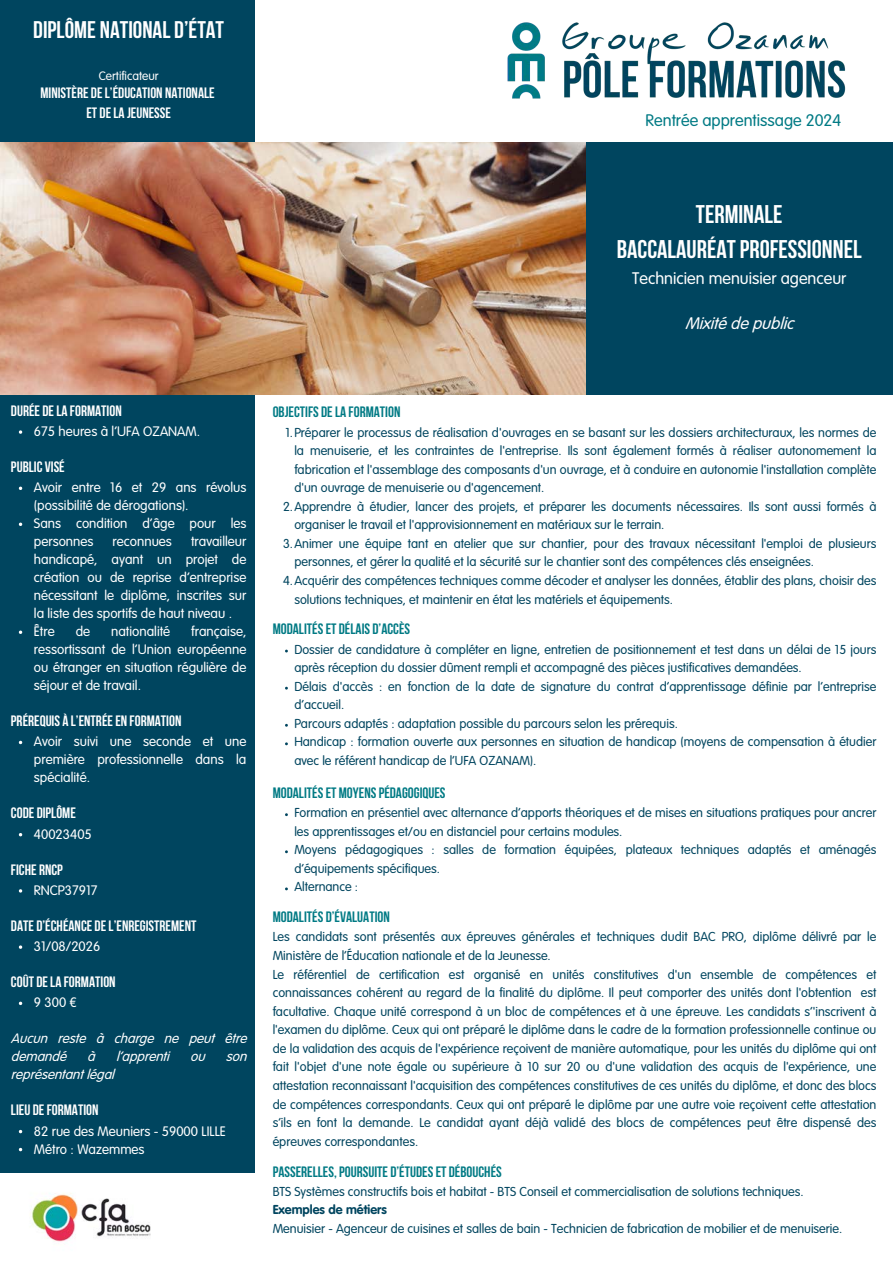
<style>
.page{position:relative;width:893px;height:1264px;background:#fff}
.page>*{position:absolute;margin:0;border:0;box-sizing:border-box;transform-origin:0 0}
.t1{font:700 25.5px "Bebas Neue";color:#fff}
.t2{font:700 24px "Bebas Neue";color:#fff}
.t3{font:300 16.5px "VAG Rounded Std";color:#fff}
.t4{font:300 16.5px "VAG Rounded Std";color:#007a84}
.t5{font:italic 300 16.5px "VAG Rounded";color:#fff}
.t6{font:700 15px "Bebas Neue";color:#fff}
.t7{font:700 15px "Bebas Neue";color:#007a84}
.t8{font:300 13.5px/18px "VAG Rounded Std";color:#fff;text-align:justify}
.t9{font:italic 300 13.5px/18px "VAG Rounded";color:#fff}
.t10{font:300 12.75px/18.6px "VAG Rounded Std";color:#00455f}
.t11{font:700 12.75px "VAG Rounded Std";color:#00455f}
.t12{font:300 12px "VAG Rounded Std";color:#fff}
</style>
<div class="page">
<div style="left:0;top:0;width:254px;height:1172px;background:#00455f"></div>
<img style="left:0;top:142px;width:585px;height:252px">
<div style="left:585px;top:142px;width:307px;height:252px;background:#00455f"></div>
<img style="left:507px;top:22px;width:339px;height:77px">
<img style="left:30px;top:1193px;width:121px;height:49px">
<svg style="left:19px;top:430px;width:3px;height:4px"></svg>
<svg style="left:19px;top:486px;width:3px;height:4px"></svg>
<svg style="left:19px;top:522px;width:3px;height:4px"></svg>
<svg style="left:19px;top:630px;width:3px;height:4px"></svg>
<svg style="left:19px;top:1001px;width:3px;height:4px"></svg>
<p class="t2" style="left:33px;top:20px;width:192px">DIPLÔME NATIONAL D’ÉTAT</p>
<p class="t12" style="left:99px;top:70px;width:61px">Certificateur</p>
<p class="t6" style="left:40px;top:86px;width:176px">MINISTÈRE DE L’ÉDUCATION NATIONALE</p>
<p class="t6" style="left:86px;top:106px;width:86px">ET DE LA JEUNESSE</p>
<p class="t4" style="left:645px;top:114px;width:197px">Rentrée apprentissage 2024</p>
<p class="t1" style="left:696px;top:204px;width:88px">TERMINALE</p>
<p class="t1" style="left:616px;top:239px;width:246px">BACCALAURÉAT PROFESSIONNEL</p>
<p class="t3" style="left:632px;top:271px;width:216px">Technicien menuisier agenceur</p>
<p class="t5" style="left:685px;top:316px;width:110px">Mixité de public</p>
<p class="t6" style="left:11px;top:404px;width:112px">DURÉE DE LA FORMATION</p>
<p class="t8" style="left:34px;top:423px;width:168px">675 heures à l’UFA OZANAM.</p>
<p class="t6" style="left:11px;top:460px;width:55px">PUBLIC VISÉ</p>
<p class="t8" style="left:34px;top:479px;width:214px">Avoir entre 16 et 29 ans révolus (possibilité de dérogations).</p>
<p class="t8" style="left:34px;top:515px;width:214px">Sans condition d’âge pour les personnes</p>
<p class="t8" style="left:34px;top:533px;width:214px;text-indent:157px">travailleur handicapé, ayant un projet de création ou de reprise d’entreprise nécessitant le diplôme, inscrites sur la liste des sportifs de haut niveau .</p>
<p class="t8" style="left:34px;top:623px;width:22px">Être</p>
<p class="t8" style="left:76px;top:623px;width:16px">de</p>
<p class="t8" style="left:111px;top:623px;width:61px">nationalité</p>
<p class="t8" style="left:113px;top:533px;width:61px">reconnues</p>
<p class="t8" style="left:34px;top:623px;width:214px;text-indent:157px">française, ressortissant de l’Union européenne ou étranger en situation régulière de séjour et de travail.</p>
<p class="t6" style="left:11px;top:715px;width:172px">PRÉREQUIS À L’ENTRÉE EN FORMATION</p>
<p class="t8" style="left:34px;top:733px;width:214px">Avoir suivi une seconde et une première professionnelle dans la spécialité.</p>
<p class="t6" style="left:11px;top:807px;width:66px">CODE DIPLÔME</p>
<p class="t8" style="left:34px;top:826px;width:59px">40023405</p>
<p class="t6" style="left:11px;top:863px;width:53px">FICHE RNCP</p>
<p class="t8" style="left:34px;top:882px;width:65px">RNCP37917</p>
<p class="t6" style="left:11px;top:919px;width:187px">DATE D’ÉCHÉANCE DE L’ENREGISTREMENT</p>
<p class="t8" style="left:34px;top:938px;width:68px">31/08/2026</p>
<p class="t6" style="left:11px;top:975px;width:106px">COÛT DE LA FORMATION</p>
<p class="t8" style="left:34px;top:994px;width:44px">9 300 €</p>
<p class="t9" style="left:11px;top:1030px;width:237px">Aucun reste à charge ne peut être demandé</p>
<p class="t9" style="left:87px;top:1048px;width:9px">à</p>
<p class="t9" style="left:116px;top:1048px;width:54px">l’apprenti</p>
<p class="t9" style="left:190px;top:1048px;width:16px">ou</p>
<p class="t9" style="left:226px;top:1048px;width:22px">son</p>
<p class="t9" style="left:11px;top:1066px;width:104px">représentant légal</p>
<p class="t6" style="left:11px;top:1103px;width:89px">LIEU DE FORMATION</p>
<p class="t8" style="left:34px;top:1122px;width:193px">82 rue des Meuniers - 59000 LILLE</p>
<p class="t8" style="left:34px;top:1140px;width:112px">Métro : Wazemmes</p>
<p class="t7" style="left:273px;top:406px;width:129px">OBJECTIFS DE LA FORMATION</p>
<p class="t10" style="left:294px;top:424px;width:583px;text-align:justify;text-indent:-9px">1.Préparer le processus de réalisation d'ouvrages en se basant sur les dossiers architecturaux, les normes de la menuiserie, et les contraintes de l'entreprise. Ils sont également formés à réaliser autonomement la fabrication et l'assemblage des composants d'un ouvrage, et à conduire en autonomie l'installation complète d'un ouvrage de menuiserie ou d'agencement.</p>
<p class="t10" style="left:294px;top:498px;width:583px;text-indent:-11px">2.Apprendre à étudier, lancer des projets, et préparer les documents nécessaires. Ils sont aussi formés à organiser le travail et l'approvisionnement en matériaux sur le terrain.</p>
<p class="t10" style="left:294px;top:535px;width:583px;text-indent:-11px">3.Animer une équipe tant en atelier que sur chantier, pour des travaux nécessitant l'emploi de plusieurs personnes, et gérer la qualité et la sécurité sur le chantier sont des compétences clés enseignées.</p>
<p class="t10" style="left:294px;top:572px;width:583px;text-indent:-11px">4.Acquérir des compétences techniques comme décoder et analyser les données, établir des plans, choisir des solutions techniques, et maintenir en état les matériels et équipements.</p>
<p class="t10" style="left:294px;top:641px;width:583px">Dossier de candidature à compléter en ligne, entretien de positionnement et test dans un délai de 15 jours après réception du dossier dûment rempli et accompagné des pièces justificatives demandées.</p>
<p class="t10" style="left:294px;top:678px;width:583px">Délais d'accès : en fonction de la date de signature du contrat d’apprentissage définie par l’entreprise d’accueil.</p>
<p class="t10" style="left:294px;top:715px;width:385px">Parcours adaptés : adaptation possible du parcours selon les prérequis.</p>
<p class="t10" style="left:294px;top:733px;width:583px">Handicap : formation ouverte aux personnes en situation de handicap (moyens de compensation à étudier avec le référent handicap de l’UFA OZANAM).</p>
<p class="t10" style="left:294px;top:804px;width:583px">Formation en présentiel avec alternance d’apports théoriques et de mises en situations pratiques pour ancrer les apprentissages et/ou en distanciel pour certains modules.</p>
<p class="t10" style="left:294px;top:841px;width:583px">Moyens pédagogiques : salles de formation équipées, plateaux techniques adaptés et aménagés d’équipements spécifiques.</p>
<p class="t10" style="left:294px;top:878px;width:65px">Alternance :</p>
<p class="t7" style="left:273px;top:623px;width:139px">MODALITÉS ET DÉLAIS D’ACCÈS</p>
<p class="t7" style="left:273px;top:786px;width:174px">MODALITÉS ET MOYENS PÉDAGOGIQUES</p>
<p class="t7" style="left:273px;top:911px;width:119px">MODALITÉS D’ÉVALUATION</p>
<p class="t10" style="left:273px;top:928px;width:605px">Les candidats sont présentés aux épreuves générales et techniques dudit BAC PRO, diplôme délivré par le<br>Ministère de l’Éducation nationale et de la Jeunesse.</p>
<p class="t10" style="left:273px;top:965px;width:605px;text-align:justify">Le référentiel de certification est organisé en unités constitutives d'un ensemble de compétences et connaissances cohérent au regard de la finalité du diplôme. Il peut comporter des unités dont l'obtention est facultative. Chaque unité correspond à un bloc de compétences et à une épreuve. Les candidats s’'inscrivent à l'examen du diplôme. Ceux qui ont préparé le diplôme dans le cadre de la formation professionnelle continue ou de la validation des acquis de l'expérience reçoivent de manière automatique, pour les unités du diplôme qui ont fait l'objet d'une note égale ou supérieure à 10 sur 20 ou d'une validation des acquis de l'expérience, une attestation reconnaissant l'acquisition des compétences constitutives de ces unités du diplôme, et donc des blocs de compétences correspondants. Ceux qui ont préparé le diplôme par une autre voie reçoivent cette attestation s’ils en font la demande. Le candidat ayant déjà validé des blocs de compétences peut être dispensé des épreuves correspondantes.</p>
<p class="t7" style="left:273px;top:1165px;width:230px">PASSERELLES, POURSUITE D’ÉTUDES ET DÉBOUCHÉS</p>
<p class="t10" style="left:273px;top:1182px;width:532px">BTS Systèmes constructifs bois et habitat - BTS Conseil et commercialisation de solutions techniques.</p>
<p class="t11" style="left:273px;top:1204px;width:116px">Exemples de métiers</p>
<p class="t10" style="left:273px;top:1219px;width:571px">Menuisier - Agenceur de cuisines et salles de bain - Technicien de fabrication de mobilier et de menuiserie.</p>
</div>
